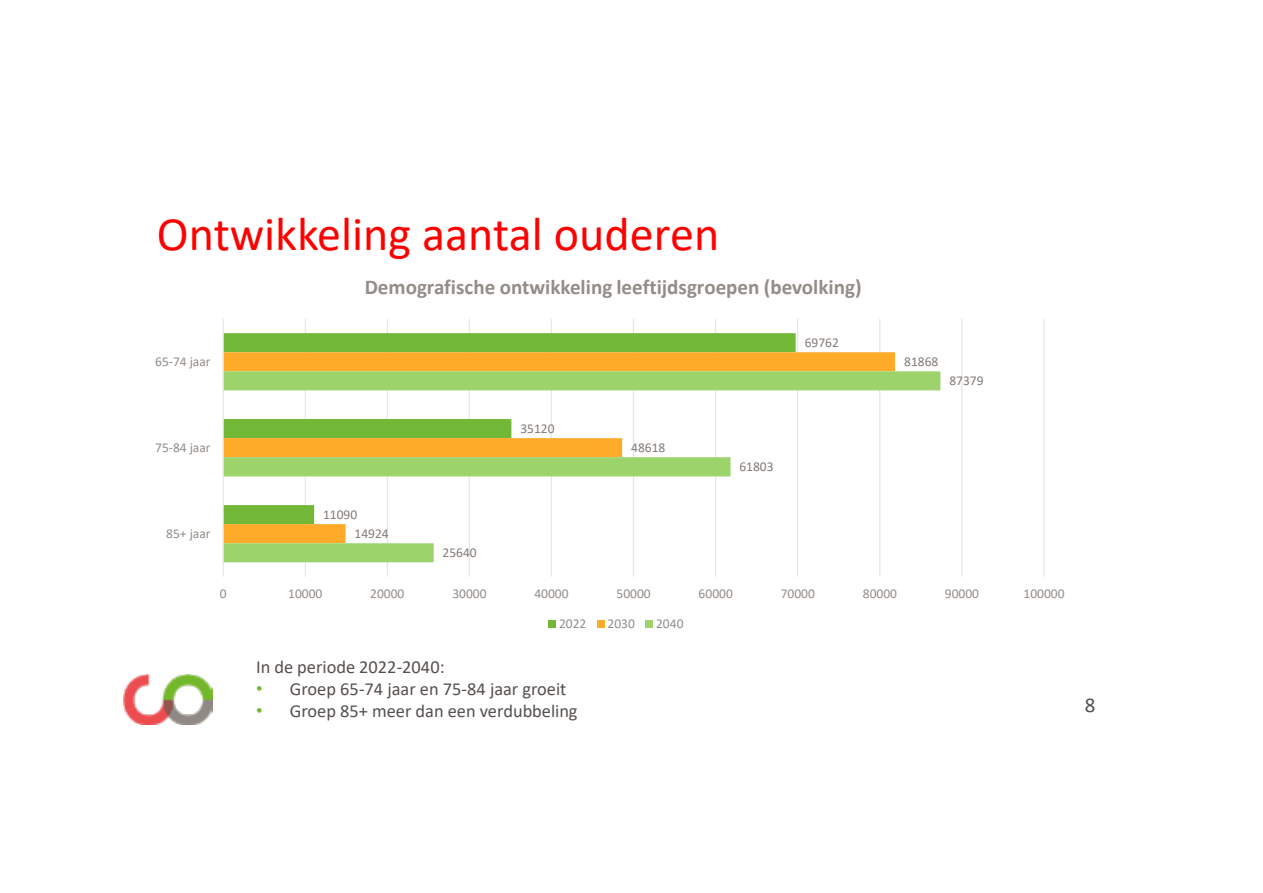
<style>
.page{position:relative;width:1263px;height:893px;background:#fff}
.page>*{position:absolute;margin:0;border:0;box-sizing:border-box;transform-origin:0 0}
.t1{font:48.15px "Calibri";color:#f00}
.t2{font:700 21px "Calibri";color:#938d88}
.t3{font:21px "Calibri";color:#55504d}
.t4{font:18.45px "Calibri";color:#55504d}
.t5{font:18.3px "Calibri";color:#55504d}
.t6{font:13.5px "Calibri";color:#938d88}
.t7{font:13.5px "Calibri";color:#837b76}
.s1{font-family:"Arial";color:#73b736}
</style>
<div class="page">
<img style="left:123px;top:674px;width:90px;height:50px">
<hr style="left:305px;top:319px;width:1px;height:258px;background:#e6e5e4">
<hr style="left:387px;top:319px;width:1px;height:258px;background:#e6e5e4">
<hr style="left:469px;top:319px;width:1px;height:258px;background:#e6e5e4">
<hr style="left:551px;top:319px;width:1px;height:258px;background:#e6e5e4">
<hr style="left:633px;top:319px;width:1px;height:258px;background:#e6e5e4">
<hr style="left:715px;top:319px;width:1px;height:258px;background:#e6e5e4">
<hr style="left:797px;top:319px;width:1px;height:258px;background:#e6e5e4">
<hr style="left:879px;top:319px;width:1px;height:258px;background:#e6e5e4">
<hr style="left:961px;top:319px;width:1px;height:258px;background:#e6e5e4">
<hr style="left:1043px;top:319px;width:1px;height:258px;background:#e6e5e4">
<div style="left:224px;top:333px;width:572px;height:19px;background:#73b736"></div>
<div style="left:224px;top:352px;width:671px;height:19px;background:#ffaa29"></div>
<svg style="left:224px;top:371px;width:716px;height:191px"></svg>
<hr style="left:223px;top:319px;width:1px;height:258px;background:#e6e5e4">
<div style="left:548px;top:620px;width:8px;height:8px;background:#73b736"></div>
<div style="left:597px;top:620px;width:7px;height:8px;background:#ffaa29"></div>
<div style="left:645px;top:620px;width:8px;height:8px;background:#9dd36b"></div>
<h1 class="t1" style="left:157px;top:201px;width:564px">Ontwikkeling aantal ouderen</h1>
<h2 class="t2" style="left:365px;top:273px;width:498px">Demografische ontwikkeling leeftijdsgroepen (bevolking)</h2>
<p class="t6" style="left:155px;top:352px;width:57px">65-74 jaar</p>
<p class="t6" style="left:155px;top:438px;width:57px">75-84 jaar</p>
<p class="t7" style="left:520px;top:419px;width:36px">35120</p>
<p class="t7" style="left:631px;top:438px;width:36px">48618</p>
<p class="t7" style="left:805px;top:333px;width:36px">69762</p>
<p class="t7" style="left:739px;top:458px;width:36px">61803</p>
<p class="t7" style="left:904px;top:352px;width:36px">81868</p>
<p class="t7" style="left:949px;top:372px;width:36px">87379</p>
<p class="t6" style="left:166px;top:524px;width:46px">85+ jaar</p>
<p class="t7" style="left:323px;top:505px;width:36px">11090</p>
<p class="t7" style="left:355px;top:524px;width:36px">14924</p>
<p class="t7" style="left:443px;top:544px;width:36px">25640</p>
<p class="t6" style="left:220px;top:584px;width:8px">0</p>
<p class="t6" style="left:288px;top:584px;width:36px">10000</p>
<p class="t6" style="left:370px;top:584px;width:36px">20000</p>
<p class="t6" style="left:452px;top:584px;width:36px">30000</p>
<p class="t6" style="left:534px;top:584px;width:36px">40000</p>
<p class="t6" style="left:616px;top:584px;width:36px">50000</p>
<p class="t6" style="left:699px;top:584px;width:36px">60000</p>
<p class="t6" style="left:781px;top:584px;width:36px">70000</p>
<p class="t6" style="left:863px;top:584px;width:36px">80000</p>
<p class="t6" style="left:945px;top:584px;width:36px">90000</p>
<p class="t6" style="left:1023px;top:584px;width:43px">100000</p>
<p class="t6" style="left:559px;top:614px;width:29px">2022</p>
<p class="t6" style="left:608px;top:614px;width:29px">2030</p>
<p class="t6" style="left:656px;top:614px;width:29px">2040</p>
<h3 class="t4" style="left:256px;top:654px;width:190px">In de periode 2022-2040:</h3>
<h3 class="t5" style="left:256px;top:676px;width:312px"><span class="s1">•</span> Groep 65-74 jaar en 75-84 jaar groeit</h3>
<h3 class="t5" style="left:256px;top:698px;width:323px"><span class="s1">•</span> Groep 85+ meer dan een verdubbeling</h3>
<h2 class="t3" style="left:1085px;top:690px;width:12px">8</h2>
</div>
